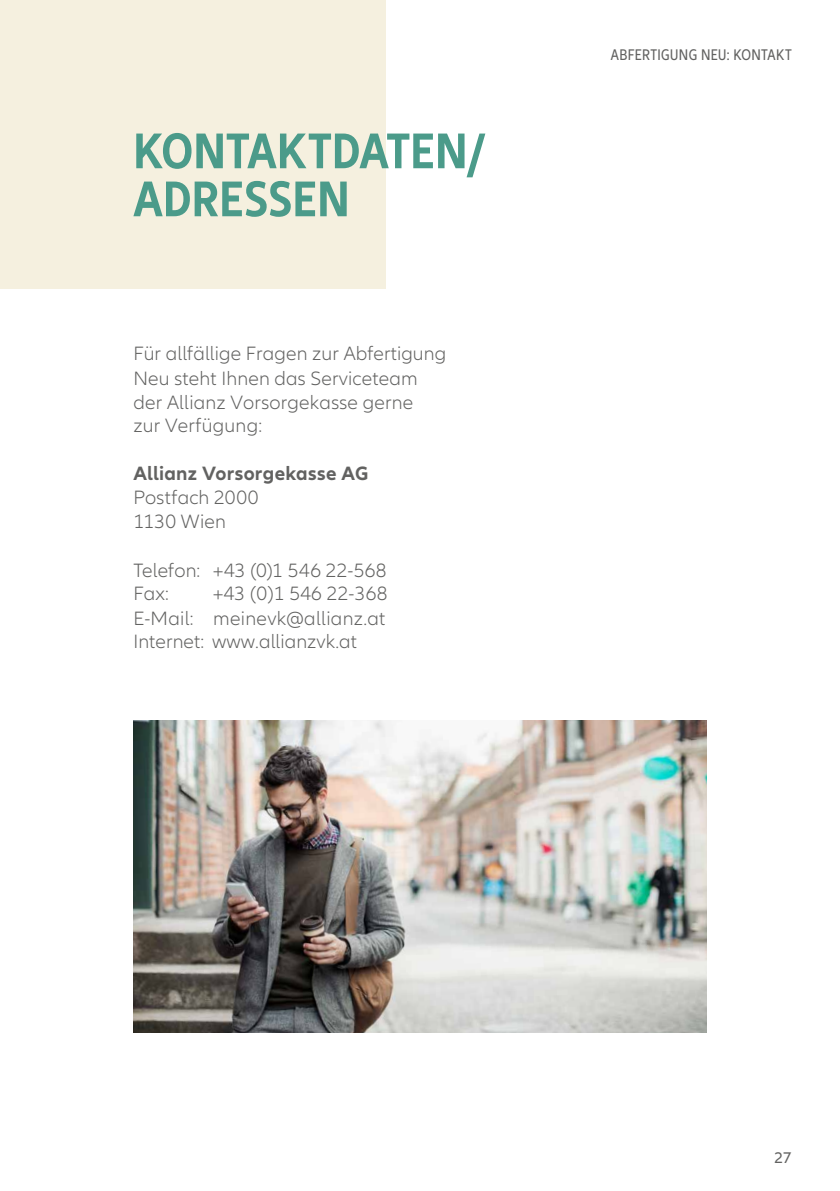
<style>
.page{position:relative;width:840px;height:1191px;background:#fff}
.page>*{position:absolute;margin:0;border:0;box-sizing:border-box;transform-origin:0 0}
.t1{font:700 condensed 52px/48px "Allianz Neo";letter-spacing:.005em;color:#4b9b8a}
.t2{font:300 20px/24px "Allianz Neo";letter-spacing:.01em;color:#626261}
.t3{font:700 20px "Allianz Neo";letter-spacing:.015em;color:#626261}
.t4{font:condensed 16px "Allianz Neo";letter-spacing:.025em;color:#626261}
.t5{font:16px "Allianz Neo";color:#626261}
</style>
<div class="page">
<div style="left:0;top:0;width:385px;height:288px;background:#f5f0df"></div>
<img style="left:133px;top:720px;width:573px;height:312px">
<h1 class="t1" style="left:133px;top:128px;width:354px">KONTAKTDATEN/<br>ADRESSEN</h1>
<p class="t2" style="left:133px;top:342px;width:314px">Für allfällige Fragen zur Abfertigung<br>Neu steht Ihnen das Serviceteam der Allianz Vorsorgekasse gerne<br>zur Verfügung:</p>
<p class="t3" style="left:133px;top:462px;width:236px">Allianz Vorsorgekasse AG</p>
<p class="t2" style="left:133px;top:486px;width:127px">Postfach 2000<br>1130 Wien</p>
<p class="t2" style="left:133px;top:560px;width:254px;line-height:23px">Telefon: +43 (0)1 546 22-568<br>Fax:</p>
<p class="t2" style="left:133px;top:582px;width:255px;line-height:25px;text-align:right">+43 (0)1 546 22-368<br>E-Mail: meinevk@allianz.at</p>
<p class="t2" style="left:133px;top:630px;width:225px">Internet: www.allianzvk.at</p>
<p class="t4" style="left:610px;top:46px;width:182px">ABFERTIGUNG NEU: KONTAKT</p>
<p class="t5" style="left:774px;top:1148px;width:19px">27</p>
</div>
